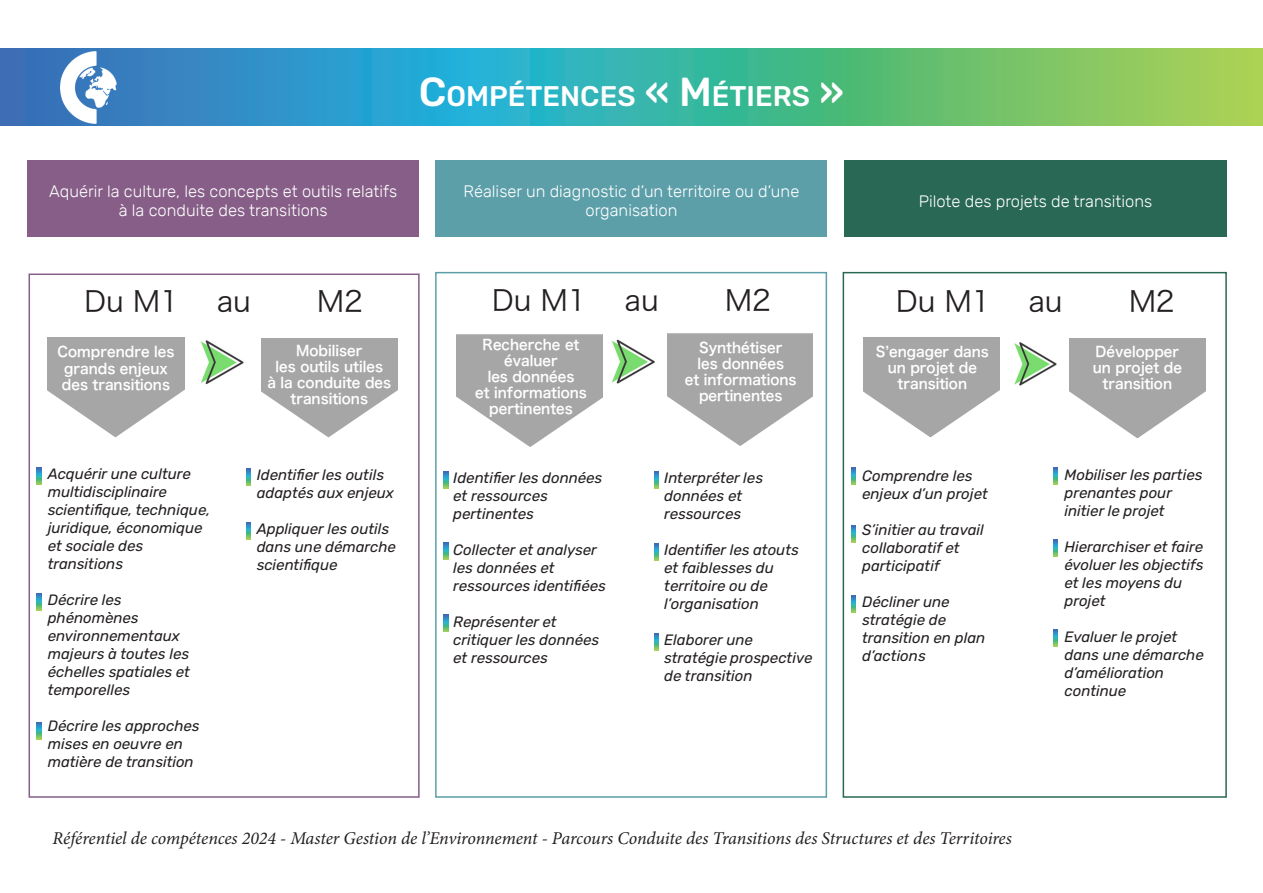
<style>
.page{position:relative;width:1263px;height:893px;background:#fff}
.page>*{position:absolute;margin:0;border:0;box-sizing:border-box;transform-origin:0 0}
.Du_M1_au_M2{font:28.5px "Hira Kaku Pro W3";color:#231f20}
.Titre_page{font:500 28.35px "Rubik";color:#fff}
.t1{font:italic 18px "Minion Pro";letter-spacing:-.01em;color:#231f20}
.Titre_compétences{font:300 16.5px/19.8px "Rubik";color:#fff;text-align:center}
.Texte_compétence{font:italic 15px/18px "Rubik";color:#231f20}
.Niveaux_de_compétenc{font:14.25px/16.2px "Hiragino Sans W6";color:#fff;text-align:center;scale:.94 1}
.s1{font-size:40.5px}
</style>
<div class="page">
<img style="left:1070px;top:338px;width:136px;height:101px">
<img style="left:863px;top:338px;width:136px;height:100px">
<img style="left:667px;top:333px;width:145px;height:113px">
<img style="left:457px;top:334px;width:145px;height:113px">
<img style="left:261px;top:338px;width:136px;height:100px">
<div style="left:29px;top:274px;width:391px;height:524px;border:2px solid #865e87"></div>
<img style="left:200px;top:340px;width:44px;height:45px">
<div style="left:843px;top:272px;width:384px;height:526px;border:2px solid #286854"></div>
<div style="left:435px;top:272px;width:392px;height:526px;border:2px solid #5c9fa9"></div>
<img style="left:48px;top:337px;width:136px;height:101px">
<img style="left:1014px;top:342px;width:43px;height:44px">
<img style="left:611px;top:339px;width:44px;height:45px">
<svg style="left:0;top:49px;width:1263px;height:76px;background:#4cae9c"></svg>
<div style="left:28px;top:161px;width:391px;height:76px;background:#865e87"></div>
<img style="left:60px;top:52px;width:56px;height:71px">
<div style="left:436px;top:161px;width:391px;height:76px;background:#5c9fa9"></div>
<div style="left:844px;top:161px;width:383px;height:76px;background:#286854"></div>
<svg style="left:37px;top:468px;width:4px;height:17px"></svg>
<svg style="left:37px;top:593px;width:4px;height:17px"></svg>
<svg style="left:37px;top:722px;width:4px;height:17px"></svg>
<svg style="left:246px;top:469px;width:5px;height:17px"></svg>
<svg style="left:246px;top:522px;width:5px;height:17px"></svg>
<svg style="left:444px;top:471px;width:4px;height:17px"></svg>
<svg style="left:444px;top:542px;width:4px;height:17px"></svg>
<svg style="left:444px;top:615px;width:4px;height:17px"></svg>
<svg style="left:654px;top:471px;width:5px;height:17px"></svg>
<svg style="left:654px;top:543px;width:5px;height:17px"></svg>
<svg style="left:654px;top:633px;width:5px;height:17px"></svg>
<svg style="left:851px;top:468px;width:5px;height:17px"></svg>
<svg style="left:851px;top:525px;width:5px;height:17px"></svg>
<svg style="left:851px;top:596px;width:5px;height:17px"></svg>
<svg style="left:1053px;top:467px;width:5px;height:17px"></svg>
<svg style="left:1053px;top:540px;width:5px;height:17px"></svg>
<svg style="left:1053px;top:629px;width:5px;height:17px"></svg>
<p class="Titre_page" style="left:419px;top:80px;width:427px"><span class="s1">C</span>OMPÉTENCES <span class="s1">« M</span> ÉTIERS <span class="s1">»</span></p>
<p class="Titre_compétences" style="left:49px;top:181px;width:350px">Aquérir la culture, les concepts et outils relatifs</p>
<p class="Titre_compétences" style="left:119px;top:201px;width:210px">à la conduite des transitions</p>
<p class="Titre_compétences" style="left:464px;top:181px;width:337px">Réaliser un diagnostic d’un territoire ou d’une organisation</p>
<p class="Titre_compétences" style="left:919px;top:191px;width:235px">Pilote des projets de transitions</p>
<p class="Du_M1_au_M2" style="left:84px;top:276px;width:96px">Du M1</p>
<p class="Du_M1_au_M2" style="left:217px;top:276px;width:36px">au</p>
<p class="Du_M1_au_M2" style="left:317px;top:276px;width:47px">M2</p>
<p class="Niveaux_de_compétenc" style="left:58px;top:343px;width:126px">Comprendre les</p>
<p class="Niveaux_de_compétenc" style="left:64px;top:360px;width:112px">grands enjeux</p>
<p class="Niveaux_de_compétenc" style="left:62px;top:376px;width:117px">des transitions</p>
<p class="Niveaux_de_compétenc" style="left:296px;top:342px;width:72px">Mobiliser</p>
<p class="Niveaux_de_compétenc" style="left:276px;top:358px;width:116px">les outils utiles</p>
<p class="Niveaux_de_compétenc" style="left:267px;top:374px;width:133px">à la conduite des transitions</p>
<p class="Du_M1_au_M2" style="left:492px;top:275px;width:96px">Du M1</p>
<p class="Du_M1_au_M2" style="left:625px;top:275px;width:36px">au</p>
<p class="Du_M1_au_M2" style="left:725px;top:275px;width:47px">M2</p>
<p class="Du_M1_au_M2" style="left:896px;top:276px;width:96px">Du M1</p>
<p class="Du_M1_au_M2" style="left:1028px;top:276px;width:36px">au</p>
<p class="Du_M1_au_M2" style="left:1129px;top:276px;width:47px">M2</p>
<p class="Niveaux_de_compétenc" style="left:876px;top:343px;width:122px">S’engager dans</p>
<p class="Niveaux_de_compétenc" style="left:888px;top:359px;width:96px">un projet de</p>
<p class="Niveaux_de_compétenc" style="left:898px;top:375px;width:75px">transition</p>
<p class="Niveaux_de_compétenc" style="left:483px;top:336px;width:105px">Recherche et évaluer</p>
<p class="Niveaux_de_compétenc" style="left:488px;top:368px;width:94px">les données</p>
<p class="Niveaux_de_compétenc" style="left:475px;top:384px;width:120px">et informations</p>
<p class="Niveaux_de_compétenc" style="left:489px;top:400px;width:90px">pertinentes</p>
<p class="Niveaux_de_compétenc" style="left:699px;top:338px;width:90px">Synthétiser</p>
<p class="Niveaux_de_compétenc" style="left:697px;top:355px;width:94px">les données</p>
<p class="Niveaux_de_compétenc" style="left:685px;top:371px;width:120px">et informations</p>
<p class="Niveaux_de_compétenc" style="left:699px;top:387px;width:90px">pertinentes</p>
<p class="Niveaux_de_compétenc" style="left:1095px;top:343px;width:90px">Développer</p>
<p class="Niveaux_de_compétenc" style="left:1093px;top:359px;width:96px">un projet de</p>
<p class="Niveaux_de_compétenc" style="left:1103px;top:375px;width:75px">transition</p>
<p class="Texte_compétence" style="left:48px;top:465px;width:164px">Acquérir une culture multidisciplinaire scientifique, technique, juridique, économique et sociale des transitions</p>
<p class="Texte_compétence" style="left:48px;top:591px;width:144px">Décrire les phénomènes environnementaux majeurs à toutes les échelles spatiales et temporelles</p>
<p class="Texte_compétence" style="left:48px;top:717px;width:153px">Décrire les approches mises en oeuvre en matière de transition</p>
<p class="Texte_compétence" style="left:257px;top:466px;width:139px">Identifier les outils adaptés aux enjeux</p>
<p class="Texte_compétence" style="left:257px;top:520px;width:141px">Appliquer les outils dans une démarche scientifique</p>
<p class="Texte_compétence" style="left:453px;top:469px;width:150px">Identifier les données et ressources pertinentes</p>
<p class="Texte_compétence" style="left:453px;top:541px;width:154px">Collecter et analyser les données et ressources identifiées</p>
<p class="Texte_compétence" style="left:453px;top:613px;width:148px">Représenter et critiquer les données et ressources</p>
<p class="Texte_compétence" style="left:664px;top:469px;width:100px">Interpréter les données et ressources</p>
<p class="Texte_compétence" style="left:664px;top:541px;width:136px">Identifier les atouts et faiblesses du territoire ou de l’organisation</p>
<p class="Texte_compétence" style="left:664px;top:631px;width:150px">Elaborer une stratégie prospective de transition</p>
<p class="Texte_compétence" style="left:862px;top:467px;width:127px">Comprendre les enjeux d’un projet</p>
<p class="Texte_compétence" style="left:862px;top:521px;width:123px">S’initier au travail collaboratif et participatif</p>
<p class="Texte_compétence" style="left:862px;top:593px;width:125px">Décliner une stratégie de transition en plan d’actions</p>
<p class="Texte_compétence" style="left:1064px;top:467px;width:139px">Mobiliser les parties prenantes pour initier le projet</p>
<p class="Texte_compétence" style="left:1064px;top:539px;width:141px">Hierarchiser et faire évoluer les objectifs et les moyens du projet</p>
<p class="Texte_compétence" style="left:1064px;top:629px;width:141px">Evaluer le projet dans une démarche d’amélioration continue</p>
<p class="t1" style="left:53px;top:825px;width:961px">Référentiel de compétences 2024 - Master Gestion de l’Environnement - Parcours Conduite des Transitions des Structures et des Territoires</p>
</div>
